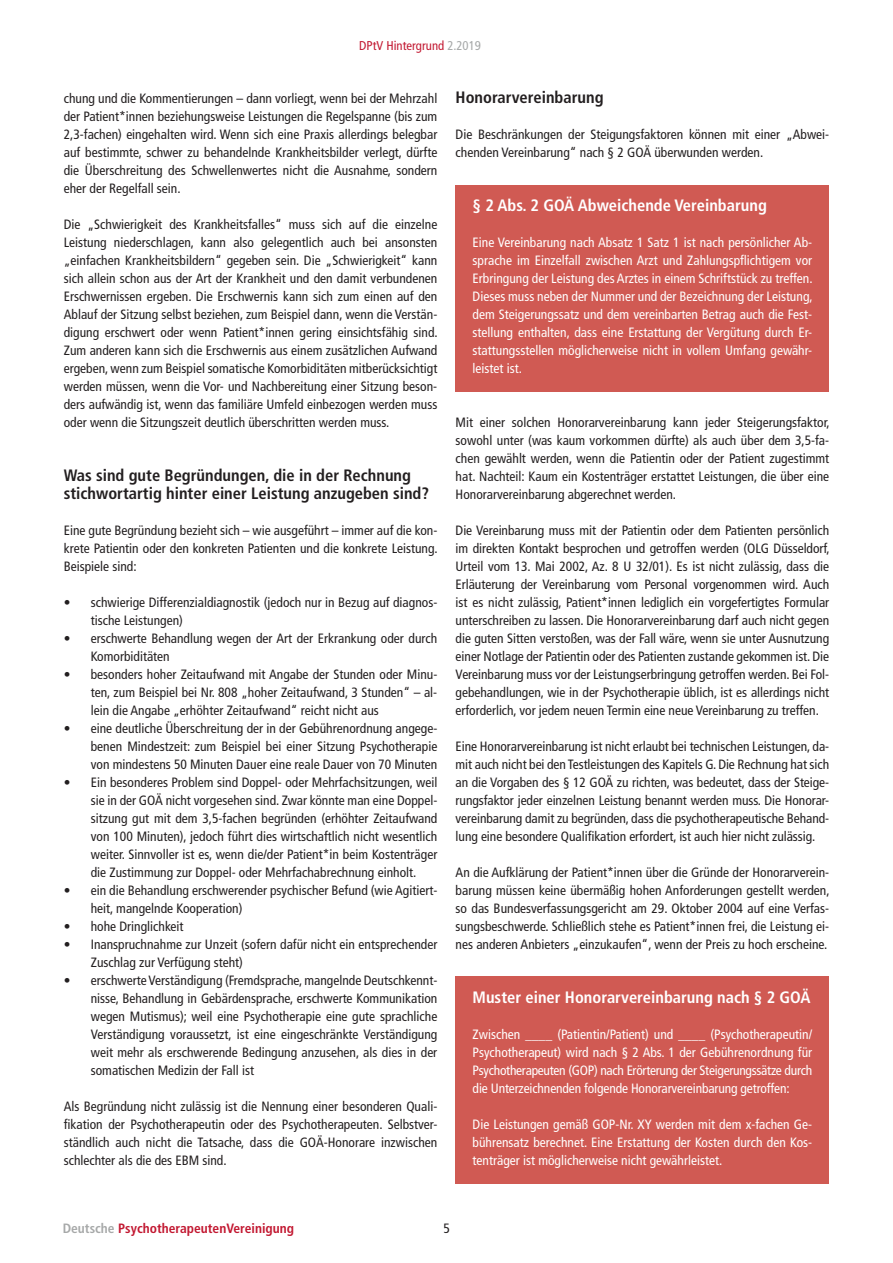
<style>
.page{position:relative;width:893px;height:1263px;background:#fff}
.page>*{position:absolute;margin:0;border:0;box-sizing:border-box;transform-origin:0 0}
.t1{font:700 condensed 16.5px/18px "Frutiger LT Std";color:#231f20}
.t2{font:700 condensed 16.5px "Frutiger LT Std";color:#fff}
.t3{font:condensed 13.5px/18px "Frutiger LT Std";color:#231f20;text-align:justify}
.t4{font:condensed 13.5px/18px "Frutiger LT Std";color:#fff;text-align:justify}
.t5{font:700 condensed 13.5px "Frutiger LT Std";color:#c21831}
.t6{font:condensed 12.75px "Frutiger LT Std";color:#c21831}
.s1{color:#a7a9a9}
</style>
<div class="page">
<div style="left:456px;top:185px;width:373px;height:206px;background:#d05a53"></div>
<div style="left:456px;top:976px;width:373px;height:207px;background:#d05a53"></div>
<p class="t6" style="left:359px;top:38px;width:123px">DPtV Hintergrund <span class="s1">2.2019</span></p>
<p class="t3" style="left:64px;top:89px;width:375px">chung und die Kommentierungen – dann vorliegt, wenn bei der Mehrzahl der Patient*innen beziehungsweise Leistungen die Regelspanne (bis zum 2,3-fachen) eingehalten wird. Wenn sich eine Praxis allerdings belegbar auf bestimmte, schwer zu behandelnde Krankheitsbilder verlegt, dürfte die Überschreitung des Schwellenwertes nicht die Ausnahme, sondern eher der Regelfall sein.</p>
<p class="t3" style="left:64px;top:215px;width:376px">Die „Schwierigkeit des Krankheitsfalles“ muss sich auf die einzelne Leistung niederschlagen, kann also gelegentlich auch bei ansonsten „einfachen Krankheitsbildern“ gegeben sein. Die „Schwierigkeit“ kann sich allein schon aus der Art der Krankheit und den damit verbundenen Erschwernissen ergeben. Die Erschwernis kann sich zum einen auf den Ablauf der Sitzung selbst beziehen, zum Beispiel dann, wenn die Verstän&shy;digung erschwert oder wenn Patient*innen gering einsichtsfähig sind.<br>Zum anderen kann sich die Erschwernis aus einem zusätzlichen Aufwand ergeben, wenn zum Beispiel somatische Komorbiditäten mitberücksichtigt werden müssen, wenn die Vor- und Nachbereitung einer Sitzung beson&shy;ders aufwändig ist, wenn das familiäre Umfeld einbezogen werden muss oder wenn die Sitzungszeit deutlich überschritten werden muss.</p>
<p class="t1" style="left:64px;top:466px;width:367px">Was sind gute Begründungen, die in der Rechnung stichwortartig hinter einer Leistung anzugeben sind?</p>
<p class="t3" style="left:64px;top:521px;width:376px">Eine gute Begründung bezieht sich – wie ausgeführt – immer auf die kon&shy;krete Patientin oder den konkreten Patienten und die konkrete Leistung.<br>Beispiele sind:</p>
<p class="t3" style="left:91px;top:593px;width:348px;text-indent:-27px">• schwierige Differenzialdiagnostik (jedoch nur in Bezug auf diagnos&shy;tische Leistungen)</p>
<p class="t3" style="left:91px;top:629px;width:348px;text-indent:-27px">• erschwerte Behandlung wegen der Art der Erkrankung oder durch<br>Komorbiditäten</p>
<p class="t3" style="left:91px;top:665px;width:348px;text-indent:-27px">• besonders hoher Zeitaufwand mit Angabe der Stunden oder Minu&shy;ten, zum Beispiel bei Nr. 808 „hoher Zeitaufwand, 3 Stunden“ – al&shy;lein die Angabe „erhöhter Zeitaufwand“ reicht nicht aus</p>
<p class="t3" style="left:91px;top:719px;width:348px;text-indent:-27px">• eine deutliche Überschreitung der in der Gebührenordnung angege&shy;benen Mindestzeit: zum Beispiel bei einer Sitzung Psychotherapie von mindestens 50 Minuten Dauer eine reale Dauer von 70 Minuten</p>
<p class="t3" style="left:91px;top:773px;width:348px;text-indent:-27px">• Ein besonderes Problem sind Doppel- oder Mehrfachsitzungen, weil sie in der GOÄ nicht vorgesehen sind. Zwar könnte man eine Doppel&shy;sitzung gut mit dem 3,5-fachen begründen (erhöhter Zeitaufwand von 100 Minuten), jedoch führt dies wirtschaftlich nicht wesentlich weiter. Sinnvoller ist es, wenn die/der Patient*in beim Kostenträger die Zustimmung zur Doppel- oder Mehrfachabrechnung einholt.</p>
<p class="t3" style="left:91px;top:881px;width:348px;text-indent:-27px">• ein die Behandlung erschwerender psychischer Befund (wie Agitiert&shy;heit, mangelnde Kooperation)</p>
<p class="t3" style="left:64px;top:917px;width:121px">• hohe Dringlichkeit</p>
<p class="t3" style="left:91px;top:935px;width:348px;text-indent:-27px">• Inanspruchnahme zur Unzeit (sofern dafür nicht ein entsprechender<br>Zuschlag zur Verfügung steht)</p>
<p class="t3" style="left:91px;top:971px;width:348px;text-indent:-27px">• erschwerte Verständigung (Fremdsprache, mangelnde Deutschkennt&shy;nisse, Behandlung in Gebärdensprache, erschwerte Kommunikation wegen Mutismus); weil eine Psychotherapie eine gute sprachliche Verständigung voraussetzt, ist eine eingeschränkte Verständigung weit mehr als erschwerende Bedingung anzusehen, als dies in der somatischen Medizin der Fall ist</p>
<p class="t3" style="left:64px;top:1097px;width:375px">Als Begründung nicht zulässig ist die Nennung einer besonderen Quali&shy;fikation der Psychotherapeutin oder des Psychotherapeuten. Selbstver&shy;ständlich auch nicht die Tatsache, dass die GOÄ-Honorare inzwischen schlechter als die des EBM sind.</p>
<p class="t1" style="left:456px;top:88px;width:149px">Honorarvereinbarung</p>
<p class="t3" style="left:456px;top:125px;width:375px">Die Beschränkungen der Steigungsfaktoren können mit einer „Abwei&shy;chenden Vereinbarung“ nach § 2 GOÄ überwunden werden.</p>
<p class="t2" style="left:473px;top:196px;width:296px">§ 2 Abs. 2 GOÄ Abweichende Vereinbarung</p>
<p class="t4" style="left:473px;top:233px;width:342px">Eine Vereinbarung nach Absatz 1 Satz 1 ist nach persönlicher Ab&shy;sprache im Einzelfall zwischen Arzt und Zahlungspflichtigem vor Erbringung der Leistung des Arztes in einem Schriftstück zu treffen.<br>Dieses muss neben der Nummer und der Bezeichnung der Leistung, dem Steigerungssatz und dem vereinbarten Betrag auch die Fest&shy;stellung enthalten, dass eine Erstattung der Vergütung durch Er&shy;stattungsstellen möglicherweise nicht in vollem Umfang gewähr&shy;leistet ist.</p>
<p class="t3" style="left:456px;top:413px;width:376px">Mit einer solchen Honorarvereinbarung kann jeder Steigerungsfaktor, sowohl unter (was kaum vorkommen dürfte) als auch über dem 3,5-fa&shy;chen gewählt werden, wenn die Patientin oder der Patient zugestimmt hat. Nachteil: Kaum ein Kostenträger erstattet Leistungen, die über eine Honorarvereinbarung abgerechnet werden.</p>
<p class="t3" style="left:456px;top:521px;width:376px">Die Vereinbarung muss mit der Patientin oder dem Patienten persönlich im direkten Kontakt besprochen und getroffen werden (OLG Düsseldorf, Urteil vom 13. Mai 2002, Az. 8 U 32/01). Es ist nicht zulässig, dass die Erläuterung der Vereinbarung vom Personal vorgenommen wird. Auch ist es nicht zulässig, Patient*innen lediglich ein vorgefertigtes Formular unterschreiben zu lassen. Die Honorarvereinbarung darf auch nicht gegen die guten Sitten verstoßen, was der Fall wäre, wenn sie unter Ausnutzung einer Notlage der Patientin oder des Patienten zustande gekommen ist. Die Vereinbarung muss vor der Leistungserbringung getroffen werden. Bei Fol&shy;gebehandlungen, wie in der Psychotherapie üblich, ist es allerdings nicht erforderlich, vor jedem neuen Termin eine neue Vereinbarung zu treffen.</p>
<p class="t3" style="left:456px;top:737px;width:375px">Eine Honorarvereinbarung ist nicht erlaubt bei technischen Leistungen, da&shy;mit auch nicht bei den Testleistungen des Kapitels G. Die Rechnung hat sich an die Vorgaben des § 12 GOÄ zu richten, was bedeutet, dass der Steige&shy;rungsfaktor jeder einzelnen Leistung benannt werden muss. Die Honorar&shy;vereinbarung damit zu begründen, dass die psychotherapeutische Behand&shy;lung eine besondere Qualifikation erfordert, ist auch hier nicht zulässig.</p>
<p class="t3" style="left:456px;top:863px;width:376px">An die Aufklärung der Patient*innen über die Gründe der Honorarverein&shy;barung müssen keine übermäßig hohen Anforderungen gestellt werden, so das Bundesverfassungsgericht am 29. Oktober 2004 auf eine Verfas&shy;sungsbeschwerde. Schließlich stehe es Patient*innen frei, die Leistung ei&shy;nes anderen Anbieters „einzukaufen“, wenn der Preis zu hoch erscheine.</p>
<p class="t2" style="left:473px;top:988px;width:339px">Muster einer Honorarvereinbarung nach § 2 GOÄ</p>
<p class="t4" style="left:473px;top:1025px;width:341px">Zwischen ____ (Patientin/Patient) und ____ (Psychotherapeutin/ Psychotherapeut) wird nach § 2 Abs. 1 der Gebührenordnung für Psychotherapeuten (GOP) nach Erörterung der Steigerungssätze durch die Unterzeichnenden folgende Honorarvereinbarung getroffen:</p>
<p class="t4" style="left:473px;top:1115px;width:341px">Die Leistungen gemäß GOP-Nr. XY werden mit dem x-fachen Ge&shy;bührensatz berechnet. Eine Erstattung der Kosten durch den Kos&shy;tenträger ist möglicherweise nicht gewährleistet.</p>
<p class="t5" style="left:63px;top:1220px;width:233px"><span class="s1">Deutsche</span> PsychotherapeutenVereinigung</p>
<p class="t3" style="left:443px;top:1219px;width:8px">5</p>
</div>
